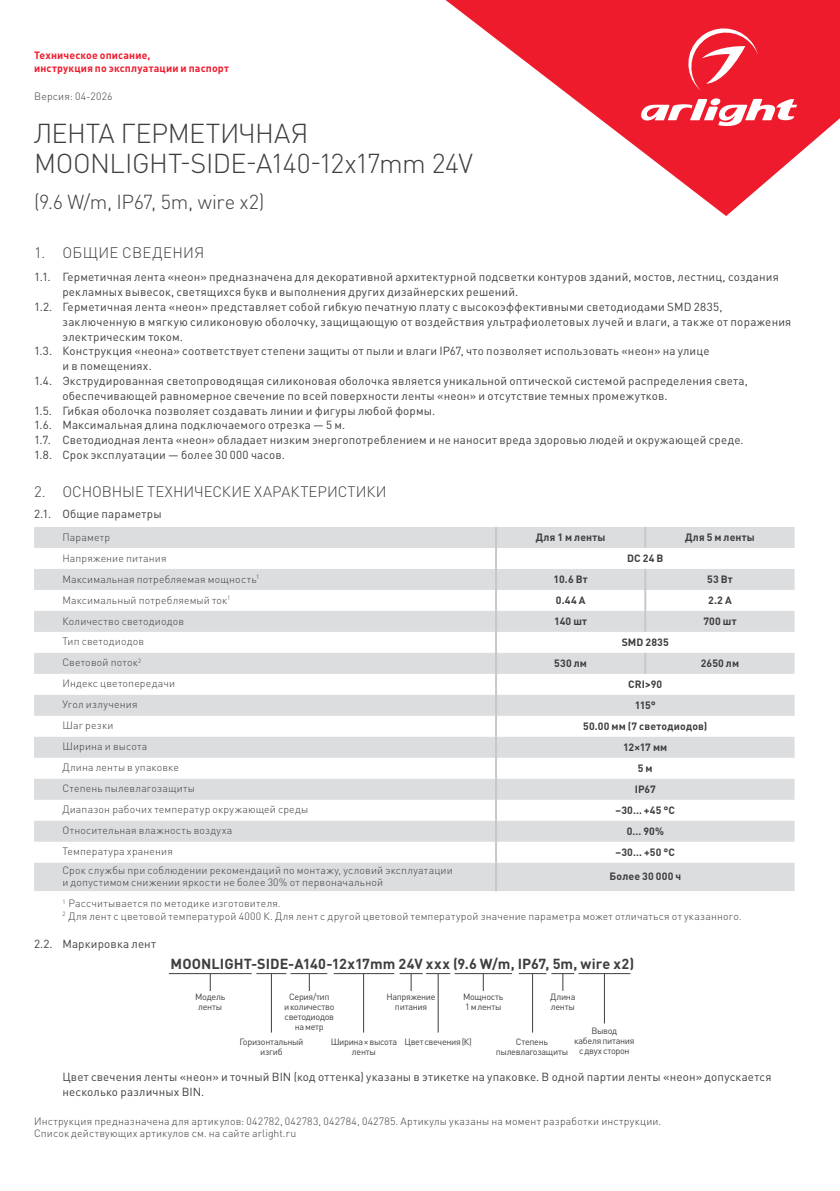
<style>
.page{position:relative;width:840px;height:1191px;background:#fff}
.page>*{position:absolute;margin:0;border:0;box-sizing:border-box;transform-origin:0 0}
.t1{font:300 27px/30px "DIN Pro";letter-spacing:-.02em;color:#3e3e3f}
.t2{font:300 20px "DIN Pro";letter-spacing:-.015em;color:#3e3e3f}
.t3{font:300 15px "DIN Pro";letter-spacing:.01em;color:#3e3e3f}
.t4{font:700 14.4px "DIN Pro";letter-spacing:.005em;color:#3e3e3f}
.t5{font:11.6px/14.8px "DIN Pro";letter-spacing:.015em;color:#3e3e3f}
.t6{font:300 10.4px/12.6px "DIN Pro";letter-spacing:.015em;color:#3e3e3f}
.t7{font:700 10.4px "DIN Pro";letter-spacing:.015em;color:#3e3e3f}
.t8{font:700 10.4px/12.6px "DIN Pro";letter-spacing:.015em;color:#ee1b2d}
.t9{font:9px/9.8px "DIN Pro";letter-spacing:-.035em;color:#3e3e3f;text-align:center}
</style>
<div class="page">
<svg style="left:445px;top:0;width:394px;height:216px;fill:#ee1b2d"></svg>
<svg style="left:637px;top:98px;width:159px;height:28px"></svg>
<svg style="left:683px;top:23px;width:74px;height:68px;background:#f04150"></svg>
<svg style="left:34px;top:527px;width:760px;height:63px;fill:#dcdddf"></svg>
<svg style="left:34px;top:611px;width:760px;height:280px;fill:#dcdddf"></svg>
<hr style="left:494px;top:527px;width:2px;height:21px;background:#c7c8ca">
<hr style="left:494px;top:548px;width:2px;height:21px;background:#c7c8ca">
<hr style="left:494px;top:569px;width:2px;height:21px;background:#c7c8ca">
<hr style="left:494px;top:590px;width:2px;height:21px;background:#c7c8ca">
<hr style="left:494px;top:611px;width:2px;height:21px;background:#c7c8ca">
<hr style="left:494px;top:632px;width:2px;height:21px;background:#c7c8ca">
<hr style="left:494px;top:653px;width:2px;height:21px;background:#c7c8ca">
<hr style="left:494px;top:674px;width:2px;height:21px;background:#c7c8ca">
<hr style="left:494px;top:695px;width:2px;height:21px;background:#c7c8ca">
<hr style="left:494px;top:716px;width:2px;height:21px;background:#c7c8ca">
<hr style="left:494px;top:737px;width:2px;height:21px;background:#c7c8ca">
<hr style="left:494px;top:758px;width:2px;height:20px;background:#c7c8ca">
<hr style="left:494px;top:778px;width:2px;height:21px;background:#c7c8ca">
<hr style="left:494px;top:799px;width:2px;height:21px;background:#c7c8ca">
<hr style="left:494px;top:820px;width:2px;height:21px;background:#c7c8ca">
<hr style="left:494px;top:841px;width:2px;height:21px;background:#c7c8ca">
<hr style="left:494px;top:862px;width:2px;height:29px;background:#c7c8ca">
<hr style="left:644px;top:527px;width:2px;height:21px;background:#c7c8ca">
<hr style="left:644px;top:569px;width:2px;height:21px;background:#c7c8ca">
<hr style="left:644px;top:590px;width:2px;height:21px;background:#c7c8ca">
<hr style="left:644px;top:611px;width:2px;height:21px;background:#c7c8ca">
<hr style="left:644px;top:653px;width:2px;height:21px;background:#c7c8ca">
<hr style="left:290px;top:973px;width:37px;height:1px;background:#3e3e3f">
<svg style="left:309px;top:973px;width:1px;height:18px"></svg>
<hr style="left:169px;top:973px;width:82px;height:1px;background:#3e3e3f">
<svg style="left:210px;top:973px;width:1px;height:18px"></svg>
<hr style="left:454px;top:973px;width:57px;height:1px;background:#3e3e3f">
<svg style="left:482px;top:973px;width:1px;height:18px"></svg>
<hr style="left:256px;top:973px;width:30px;height:1px;background:#3e3e3f">
<hr style="left:271px;top:973px;width:1px;height:59px;background:#3e3e3f">
<hr style="left:333px;top:973px;width:61px;height:1px;background:#3e3e3f">
<hr style="left:363px;top:973px;width:1px;height:59px;background:#3e3e3f">
<svg style="left:399px;top:973px;width:51px;height:18px"></svg>
<hr style="left:437px;top:973px;width:1px;height:59px;background:#3e3e3f">
<svg style="left:518px;top:973px;width:56px;height:18px"></svg>
<hr style="left:532px;top:973px;width:1px;height:59px;background:#3e3e3f">
<hr style="left:578px;top:973px;width:52px;height:1px;background:#3e3e3f">
<hr style="left:603px;top:973px;width:1px;height:50px;background:#3e3e3f">
<p class="t8" style="left:34px;top:49px;width:196px">Техническое описание,<br>инструкция по эксплуатации и паспорт</p>
<p class="t6" style="left:34px;top:90px;width:80px">Версия: 04-2026</p>
<h1 class="t1" style="left:34px;top:117px;width:440px">ЛЕНТА ГЕРМЕТИЧНАЯ<br>MOONLIGHT-SIDE-A140-12x17mm 24V</h1>
<h2 class="t2" style="left:34px;top:188px;width:232px">(9.6 W/m, IP67, 5m, wire x2)</h2>
<p class="t3" style="left:34px;top:242px;width:172px">1. ОБЩИЕ СВЕДЕНИЯ</p>
<p class="t5" style="left:34px;top:269px;width:746px">1.1. Герметичная лента «неон» предназначена для декоративной архитектурной подсветки контуров зданий, мостов, лестниц, создания</p>
<p class="t5" style="left:62px;top:284px;width:457px">рекламных вывесок, светящихся букв и выполнения других дизайнерских решений.</p>
<p class="t5" style="left:34px;top:299px;width:689px">1.2. Герметичная лента «неон» представляет собой гибкую печатную плату с высокоэффективными светодиодами SMD 2835,</p>
<p class="t5" style="left:62px;top:314px;width:730px">заключенную в мягкую силиконовую оболочку, защищающую от воздействия ультрафиолетовых лучей и влаги, а также от поражения</p>
<p class="t5" style="left:62px;top:328px;width:122px">электрическим током.</p>
<p class="t5" style="left:34px;top:343px;width:676px">1.3. Конструкция «неона» соответствует степени защиты от пыли и влаги IP67, что позволяет использовать «неон» на улице</p>
<p class="t5" style="left:62px;top:358px;width:91px">и в помещениях.</p>
<p class="t5" style="left:34px;top:373px;width:715px">1.4. Экструдированная светопроводящая силиконовая оболочка является уникальной оптической системой распределения света,</p>
<p class="t5" style="left:62px;top:388px;width:606px">обеспечивающей равномерное свечение по всей поверхности ленты «неон» и отсутствие темных промежутков.</p>
<p class="t5" style="left:34px;top:402px;width:402px">1.5. Гибкая оболочка позволяет создавать линии и фигуры любой формы.</p>
<p class="t5" style="left:34px;top:417px;width:312px">1.6. Максимальная длина подключаемого отрезка — 5 м.</p>
<p class="t5" style="left:34px;top:432px;width:710px">1.7. Светодиодная лента «неон» обладает низким энергопотреблением и не наносит вреда здоровью людей и окружающей среде.</p>
<p class="t5" style="left:34px;top:447px;width:252px">1.8. Срок эксплуатации — более 30 000 часов.</p>
<p class="t3" style="left:34px;top:481px;width:354px">2. ОСНОВНЫЕ ТЕХНИЧЕСКИЕ ХАРАКТЕРИСТИКИ</p>
<p class="t5" style="left:34px;top:506px;width:129px">2.1. Общие параметры</p>
<p class="t6" style="left:62px;top:530px;width:49px">Параметр</p>
<p class="t7" style="left:535px;top:530px;width:71px">Для 1 м ленты</p>
<p class="t7" style="left:684px;top:530px;width:71px">Для 5 м ленты</p>
<p class="t6" style="left:62px;top:551px;width:106px">Напряжение питания</p>
<p class="t7" style="left:627px;top:551px;width:38px">DC 24 В</p>
<p class="t6" style="left:62px;top:572px;width:198px">Максимальная потребляемая мощность<sup>1</sup></p>
<p class="t7" style="left:553px;top:572px;width:36px">10.6 Вт</p>
<p class="t7" style="left:706px;top:572px;width:27px">53 Вт</p>
<p class="t6" style="left:62px;top:593px;width:169px">Максимальный потребляемый ток<sup>1</sup></p>
<p class="t7" style="left:555px;top:593px;width:31px">0.44 А</p>
<p class="t7" style="left:707px;top:593px;width:25px">2.2 А</p>
<p class="t6" style="left:62px;top:614px;width:123px">Количество светодиодов</p>
<p class="t7" style="left:554px;top:614px;width:34px">140 шт</p>
<p class="t7" style="left:703px;top:614px;width:35px">700 шт</p>
<p class="t6" style="left:62px;top:635px;width:83px">Тип светодиодов</p>
<p class="t7" style="left:621px;top:635px;width:49px">SMD 2835</p>
<p class="t6" style="left:62px;top:656px;width:80px">Световой поток<sup>2</sup></p>
<p class="t7" style="left:554px;top:656px;width:34px">530 лм</p>
<p class="t7" style="left:700px;top:656px;width:40px">2650 лм</p>
<p class="t6" style="left:62px;top:677px;width:114px">Индекс цветопередачи</p>
<p class="t7" style="left:628px;top:677px;width:35px">CRI&gt;90</p>
<p class="t6" style="left:62px;top:698px;width:76px">Угол излучения</p>
<p class="t7" style="left:634px;top:698px;width:23px">115°</p>
<p class="t6" style="left:62px;top:719px;width:52px">Шаг резки</p>
<p class="t7" style="left:582px;top:719px;width:126px">50.00 мм (7 светодиодов)</p>
<p class="t6" style="left:62px;top:740px;width:86px">Ширина и высота</p>
<p class="t7" style="left:623px;top:740px;width:46px">12×17 мм</p>
<p class="t6" style="left:62px;top:761px;width:118px">Длина ленты в упаковке</p>
<p class="t7" style="left:637px;top:760px;width:16px">5 м</p>
<p class="t6" style="left:62px;top:782px;width:134px">Степень пылевлагозащиты</p>
<p class="t7" style="left:634px;top:781px;width:22px">IP67</p>
<p class="t6" style="left:62px;top:803px;width:247px">Диапазон рабочих температур окружающей среды</p>
<p class="t7" style="left:615px;top:802px;width:61px">−30… +45 °С</p>
<p class="t6" style="left:62px;top:824px;width:171px">Относительная влажность воздуха</p>
<p class="t7" style="left:626px;top:823px;width:39px">0… 90%</p>
<p class="t6" style="left:62px;top:845px;width:112px">Температура хранения</p>
<p class="t7" style="left:615px;top:844px;width:61px">−30… +50 °С</p>
<p class="t6" style="left:62px;top:863px;width:391px">Срок службы при соблюдении рекомендаций по монтажу, условий эксплуатации и допустимом снижении яркости не более 30% от первоначальной</p>
<p class="t7" style="left:609px;top:869px;width:73px">Более 30 000 ч</p>
<p class="t6" style="left:62px;top:896px;width:680px"><sup>1</sup> Рассчитывается по методике изготовителя.<br><sup>2</sup> Для лент с цветовой температурой 4000 К. Для лент с другой цветовой температурой значение параметра может отличаться от указанного.</p>
<p class="t4" style="left:170px;top:954px;width:465px">MOONLIGHT-SIDE-A140-12x17mm 24V xxx (9.6 W/m, IP67, 5m, wire x2)</p>
<p class="t9" style="left:284px;top:992px;width:52px">Серия/тип<br>и количество светодиодов на метр</p>
<p class="t5" style="left:34px;top:935px;width:123px">2.2. Маркировка лент</p>
<p class="t9" style="left:195px;top:992px;width:31px">Модель ленты</p>
<p class="t9" style="left:386px;top:992px;width:51px">Напряжение питания</p>
<p class="t9" style="left:463px;top:992px;width:42px;text-align:left">Мощность<br>1 м ленты</p>
<p class="t9" style="left:550px;top:992px;width:27px;text-align:left">Длина ленты</p>
<p class="t9" style="left:239px;top:1036px;width:65px">Горизонтальный изгиб</p>
<p class="t9" style="left:330px;top:1036px;width:68px">Ширина × высота ленты</p>
<p class="t9" style="left:404px;top:1036px;width:69px">Цвет свечения (К)</p>
<p class="t9" style="left:495px;top:1036px;width:74px">Степень пылевлагозащиты</p>
<p class="t9" style="left:574px;top:1025px;width:62px">Вывод<br>кабеля питания с двух сторон</p>
<p class="t5" style="left:62px;top:1068px;width:710px">Цвет свечения ленты «неон» и точный BIN (код оттенка) указаны в этикетке на упаковке. В одной партии ленты «неон» допускается несколько различных BIN.</p>
<p class="t6" style="left:34px;top:1114px;width:628px">Инструкция предназначена для артикулов: 042782, 042783, 042784, 042785. Артикулы указаны на момент разработки инструкции.<br>Список действующих артикулов см. на сайте arlight.ru</p>
</div>
